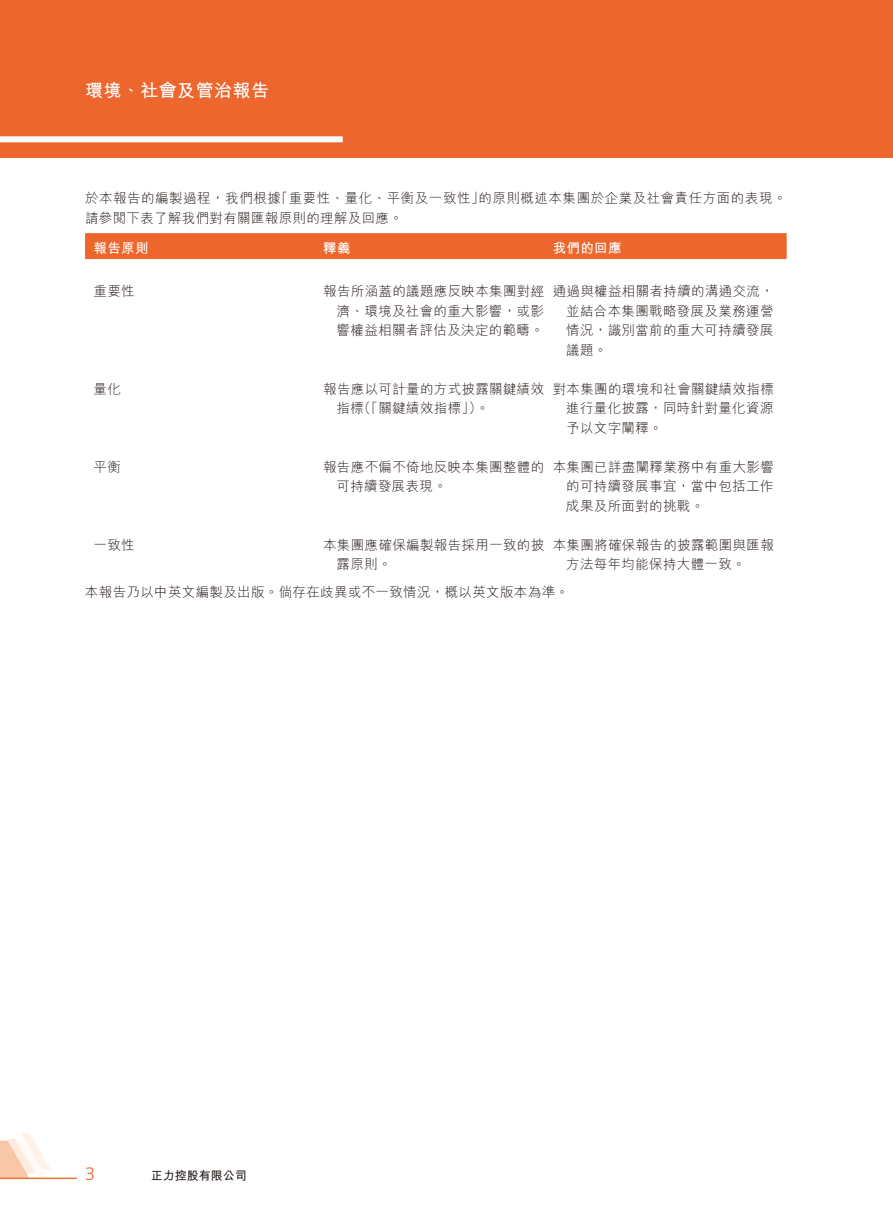
<style>
.page{position:relative;width:893px;height:1212px;background:#fff}
.page>*{position:absolute;margin:0;border:0;box-sizing:border-box;transform-origin:0 0}
.t1{font:700 18px "M Hei HK";letter-spacing:.025em;color:#fff}
.t2{font:300 18px "Frutiger LT Std";color:#ec662d}
.t3{font:300 13.5px/19.5px "M Hei HK";letter-spacing:.025em;color:#231916}
.t4{font:700 13.5px "M Hei HK";letter-spacing:.025em;color:#fff}
.t5{font:700 12px "M Hei HK";color:#231916}
</style>
<div class="page">
<div style="left:0;top:0;width:893px;height:158px;background:#ec662e"></div>
<svg style="left:0;top:1133px;width:51px;height:44px"></svg>
<hr style="left:0;top:1177px;width:77px;height:2px;background:#ed7239">
<div style="left:0;top:136px;width:343px;height:6px;background:#fff"></div>
<div style="left:85px;top:233px;width:702px;height:26px;background:#ec662d"></div>
<h1 class="t1" style="left:85px;top:77px;width:186px">環境、社會及管治報告</h1>
<p class="t3" style="left:478px;top:188px;width:310px">的原則概述本集團於企業及社會責任方面的表現。</p>
<p class="t3" style="left:275px;top:188px;width:211px">「重要性、量化、平衡及一致性」</p>
<p class="t3" style="left:85px;top:188px;width:319px">於本報告的編製過程，我們根據<br>請參閱下表了解我們對有關匯報原則的理解及回應。</p>
<p class="t4" style="left:94px;top:238px;width:57px">報告原則</p>
<p class="t4" style="left:323px;top:238px;width:29px">釋義</p>
<p class="t4" style="left:553px;top:238px;width:70px">我們的回應</p>
<p class="t3" style="left:94px;top:281px;width:43px">重要性</p>
<p class="t3" style="left:323px;top:281px;width:223px">報告所涵蓋的議題應反映本集團對經</p>
<p class="t3" style="left:337px;top:301px;width:209px">濟、環境及社會的重大影響，或影響權益相關者評估及決定的範疇。</p>
<p class="t3" style="left:566px;top:281px;width:209px;text-align:justify;text-indent:-13px">通過與權益相關者持續的溝通交流，並結合本集團戰略發展及業務運營情況，識別當前的重大可持續發展議題。</p>
<p class="t3" style="left:94px;top:379px;width:29px">量化</p>
<p class="t3" style="left:323px;top:379px;width:223px">報告應以可計量的方式披露關鍵績效</p>
<p class="t3" style="left:358px;top:398px;width:133px">（「關鍵績效指標 。(「</p>
<p class="t3" style="left:337px;top:398px;width:29px">指標</p>
<p class="t3" style="left:566px;top:379px;width:209px;text-align:justify;text-indent:-13px">對本集團的環境和社會關鍵績效指標進行量化披露，同時針對量化資源予以文字闡釋。</p>
<p class="t3" style="left:94px;top:457px;width:29px">平衡</p>
<p class="t3" style="left:323px;top:457px;width:223px">報告應不偏不倚地反映本集團整體的</p>
<p class="t3" style="left:337px;top:476px;width:112px">可持續發展表現。</p>
<p class="t3" style="left:566px;top:457px;width:209px;text-align:justify;text-indent:-13px">本集團已詳盡闡釋業務中有重大影響的可持續發展事宜，當中包括工作成果及所面對的挑戰。</p>
<p class="t3" style="left:566px;top:535px;width:209px;text-indent:-13px">本集團將確保報告的披露範圍與匯報方法每年均能保持大體一致。</p>
<p class="t3" style="left:85px;top:582px;width:485px">本報告乃以中英文編製及出版。倘存在歧異或不一致情況，概以英文版本為準。</p>
<p class="t3" style="left:323px;top:535px;width:223px">本集團應確保編製報告採用一致的披</p>
<p class="t3" style="left:94px;top:535px;width:43px">一致性</p>
<p class="t3" style="left:337px;top:554px;width:57px">露原則。</p>
<h1 class="t2" style="left:85px;top:1164px;width:12px">3</h1>
<p class="t5" style="left:151px;top:1167px;width:97px">正力控股有限公司</p>
</div>
